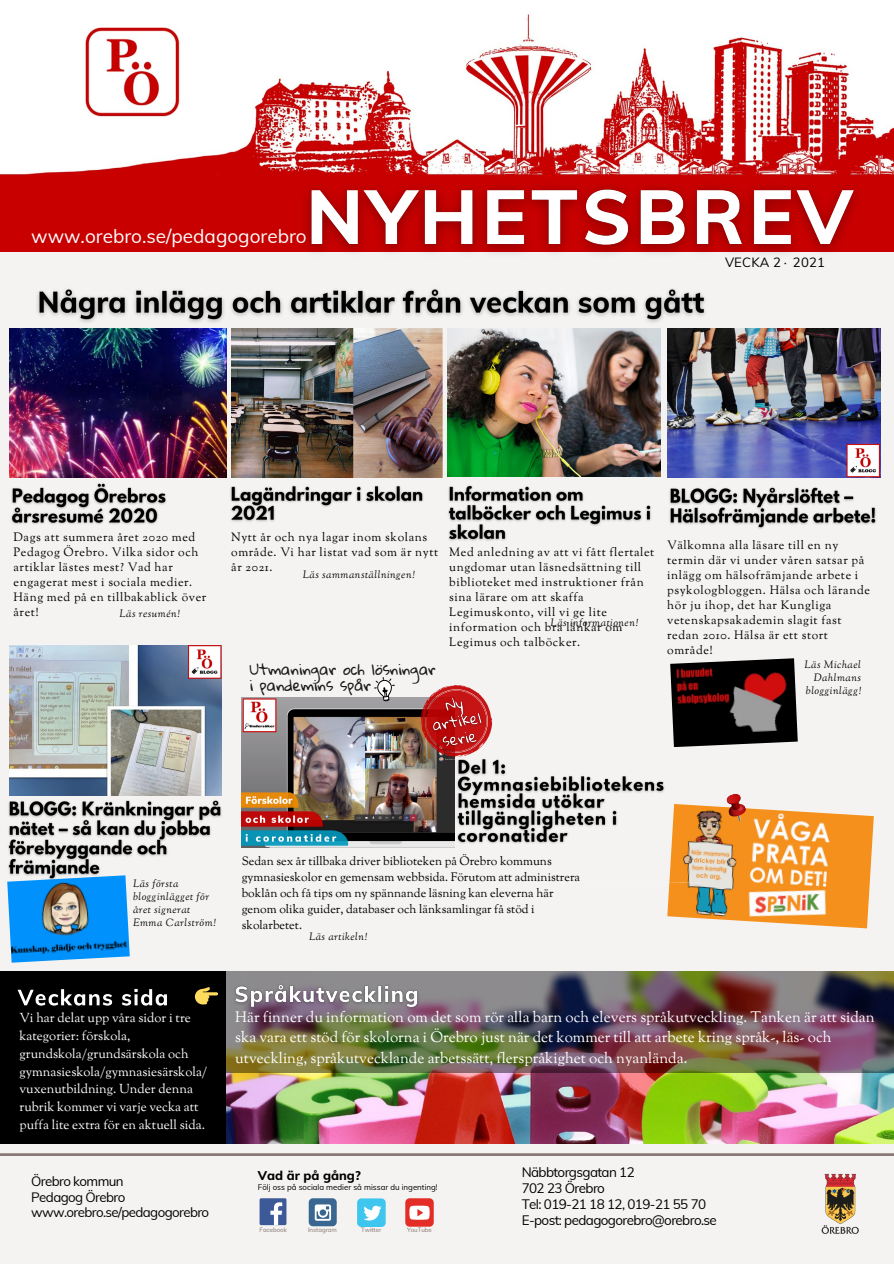
<style>
.page{position:relative;width:894px;height:1264px;background:#fff}
.page>*{position:absolute;margin:0;border:0;box-sizing:border-box;transform-origin:0 0}
.t1{font:18.9px "Muli";color:#fff}
.t2{font:15.15px/16.5px "Gloria Hallelujah";color:#090909}
.t3{font:15px/20.5px "Sorts Mill Goudy";color:#fff}
.t4{font:13.5px/15.9px "Muli";letter-spacing:-.045em;color:#000}
.t5{font:13.35px/15.6px "Muli";letter-spacing:-.045em;color:#000}
.t6{font:13.05px "Muli";letter-spacing:.015em;color:#000}
.t7{font:12.9px/17.7px "Sorts Mill Goudy";color:#fff}
.t8{font:800 12.6px "Muli";color:#000}
.t9{font:12px/15px "Sorts Mill Goudy";letter-spacing:.045em;color:#000}
.t10{font:12px/16px "Sorts Mill Goudy";color:#000}
.t11{font:italic 10.5px/13.2px "Sorts Mill Goudy";letter-spacing:.045em;color:#000;text-align:right}
.t12{font:7.95px "Muli";color:#000}
.t13{font:6.15px "Muli";color:#857672}
</style>
<div class="page">
<div style="left:0;top:0;width:893px;height:1263px;background:#f4f3f1"></div>
<img style="left:0;top:0;width:893px;height:252px">
<img style="left:84px;top:27px;width:96px;height:90px">
<div style="left:308px;top:1198px;width:28px;height:27px;background:#396791;border-radius:4px"></div>
<svg style="left:315px;top:1204px;width:16px;height:16px"></svg>
<div style="left:259px;top:1198px;width:27px;height:27px;background:#3d5a98"></div>
<svg style="left:270px;top:1202px;width:12px;height:23px"></svg>
<div style="left:405px;top:1198px;width:28px;height:28px;background:#e52d27;border-radius:4px"></div>
<svg style="left:409px;top:1205px;width:20px;height:14px"></svg>
<div style="left:357px;top:1198px;width:28px;height:28px;background:#3fc6ee;border-radius:4px"></div>
<svg style="left:364px;top:1205px;width:17px;height:15px"></svg>
<div style="left:0;top:971px;width:227px;height:172px;background:#000"></div>
<svg style="left:195px;top:987px;width:23px;height:17px"></svg>
<img style="left:17px;top:988px;width:150px;height:18px">
<img style="left:226px;top:1073px;width:667px;height:70px">
<svg style="left:0;top:1153px;width:893px;height:2px;background:#958884"></svg>
<img style="left:821px;top:1173px;width:38px;height:61px">
<img style="left:667px;top:328px;width:212px;height:150px">
<img style="left:9px;top:329px;width:218px;height:148px">
<img style="left:231px;top:328px;width:211px;height:150px">
<img style="left:447px;top:328px;width:213px;height:149px">
<img style="left:9px;top:645px;width:213px;height:150px">
<img style="left:241px;top:697px;width:212px;height:150px">
<img style="left:226px;top:971px;width:667px;height:102px">
<svg style="left:415px;top:697px;width:78px;height:65px"></svg>
<img style="left:423px;top:685px;width:67px;height:76px">
<img style="left:7px;top:884px;width:123px;height:78px">
<img style="left:670px;top:658px;width:127px;height:89px">
<img style="left:667px;top:804px;width:206px;height:124px">
<svg style="left:725px;top:794px;width:23px;height:27px"></svg>
<img style="left:453px;top:754px;width:216px;height:98px">
<img style="left:285px;top:149px;width:593px;height:105px">
<img style="left:37px;top:289px;width:668px;height:34px">
<img style="left:11px;top:483px;width:156px;height:42px">
<img style="left:230px;top:486px;width:194px;height:36px">
<img style="left:669px;top:487px;width:207px;height:42px">
<img style="left:448px;top:485px;width:203px;height:56px">
<img style="left:230px;top:975px;width:194px;height:38px">
<img style="left:7px;top:800px;width:215px;height:84px">
<svg style="left:374px;top:677px;width:21px;height:25px"></svg>
<h1 class="t1" style="left:31px;top:224px;width:277px">www.orebro.se/pedagogorebro</h1>
<p class="t6" style="left:724px;top:254px;width:101px">VECKA 2∙ 2021</p>
<p class="t9" style="left:14px;top:530px;width:194px">Dags att summera året 2020 med<br>Pedagog Örebro. Vilka sidor och artiklar lästes mest? Vad har engagerat mest i sociala medier.<br>Häng med på en tillbakablick över året!</p>
<p class="t11" style="left:119px;top:607px;width:62px">Läs resumén!</p>
<p class="t9" style="left:231px;top:530px;width:208px">Nytt år och nya lagar inom skolans område. Vi har listat vad som är nytt år 2021.</p>
<p class="t11" style="left:303px;top:568px;width:113px">Läs sammanställningen!</p>
<p class="t2" style="left:249px;top:661px;width:187px">Utmaningar och lösningar i pandemins spår</p>
<p class="t9" style="left:449px;top:545px;width:206px">Med anledning av att vi fått flertalet ungdomar utan läsnedsättning till biblioteket med instruktioner från sina lärare om att skaffa<br>Legimuskonto, vill vi ge lite information och bra länkar om<br>Legimus och talböcker.</p>
<p class="t11" style="left:550px;top:617px;width:89px">Läs informationen!</p>
<p class="t9" style="left:667px;top:538px;width:204px">Välkomna alla läsare till en ny termin där vi under våren satsar på inlägg om hälsofrämjande arbete i psykologbloggen. Hälsa och lärande hör ju ihop, det har Kungliga vetenskapsakademin slagit fast redan 2010. Hälsa är ett stort område!</p>
<p class="t11" style="left:804px;top:659px;width:58px">Läs Michael<br>Dahlmans blogginlägg!</p>
<p class="t11" style="left:133px;top:877px;width:84px;text-align:left">Läs första blogginlägget för året signerat<br>Emma Carlström!</p>
<p class="t10" style="left:242px;top:853px;width:340px">Sedan sex år tillbaka driver biblioteken på Örebro kommuns gymnasieskolor en gemensam webbsida. Förutom att administrera boklån och få tips om ny spännande läsning kan eleverna här genom olika guider, databaser och länksamlingar få stöd i skolarbetet.</p>
<p class="t11" style="left:309px;top:931px;width:60px">Läs artikeln!</p>
<p class="t7" style="left:20px;top:1010px;width:189px">Vi har delat upp våra sidor i tre kategorier: förskola, grundskola/grundsärskola och gymnasieskola/gymnasiesärskola/ vuxenutbildning. Under denna rubrik kommer vi varje vecka att puffa lite extra för en aktuell sida.</p>
<p class="t3" style="left:235px;top:1007px;width:640px">Här finner du information om det som rör alla barn och elevers språkutveckling. Tanken är att sidan ska vara ett stöd för skolorna i Örebro just när det kommer till att arbete kring språk-, läs- och utveckling, språkutvecklande arbetssätt, flerspråkighet och nyanlända.</p>
<p class="t8" style="left:258px;top:1167px;width:104px">Vad är på gång?</p>
<p class="t5" style="left:31px;top:1172px;width:179px">Örebro kommun<br>Pedagog Örebro www.orebro.se/pedagogorebro</p>
<p class="t12" style="left:258px;top:1182px;width:181px">Följ oss på sociala medier så missar du ingenting!</p>
<p class="t13" style="left:259px;top:1225px;width:29px">Facebook</p>
<p class="t13" style="left:308px;top:1225px;width:30px">Instagram</p>
<p class="t13" style="left:361px;top:1226px;width:22px">Twitter</p>
<p class="t13" style="left:407px;top:1226px;width:26px">YouTube</p>
<p class="t4" style="left:521px;top:1164px;width:114px">Näbbtorgsgatan 12<br>702 23 Örebro</p>
<p class="t4" style="left:521px;top:1211px;width:197px">E-post: pedagogorebro@orebro.se</p>
<p class="t4" style="left:521px;top:1196px;width:186px">Tel: 019-21 18 12, 019-21 55 70</p>
</div>
